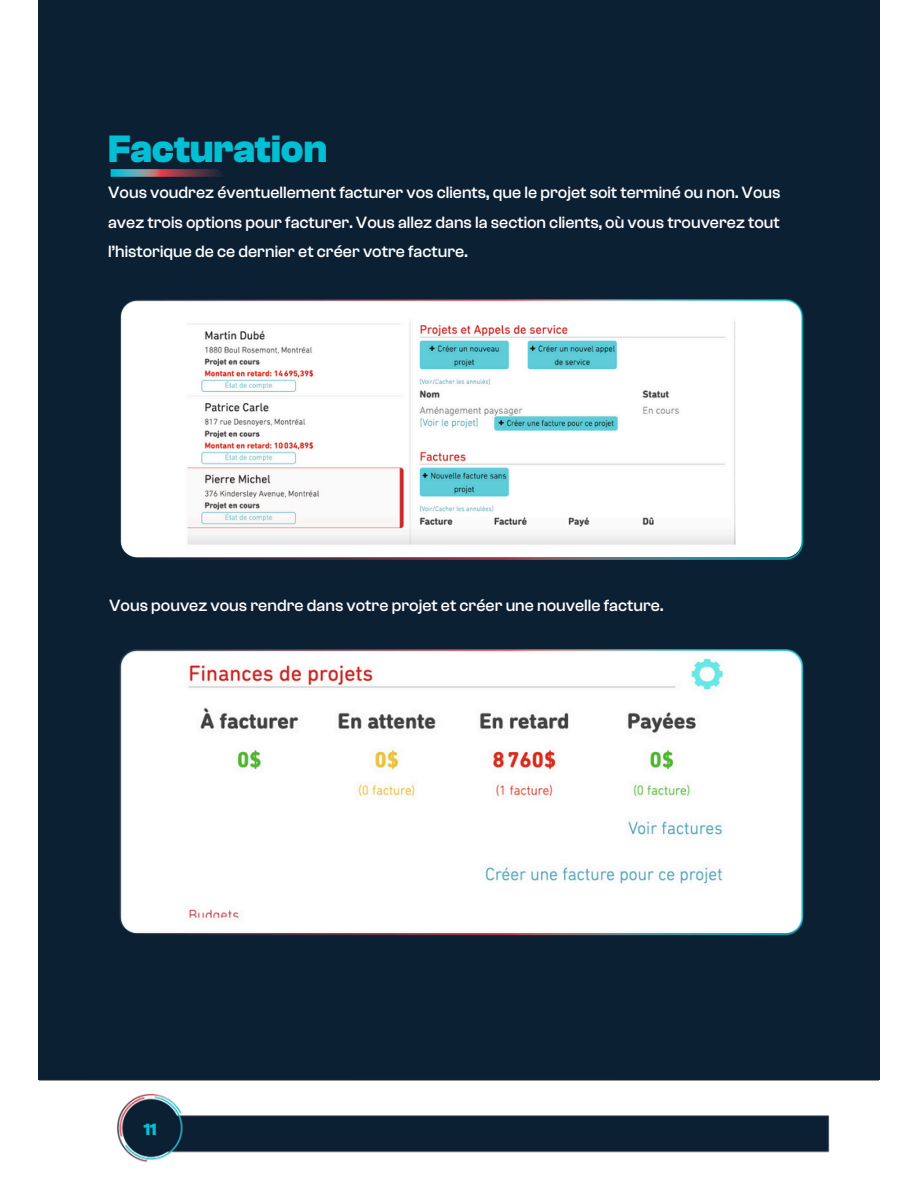
<style>
.page{position:relative;width:918px;height:1188px;background:#fff}
.page>*{position:absolute;margin:0;border:0;box-sizing:border-box;transform-origin:0 0}
.t1{font:700 39.45px "Clash Grotesk";color:#03bfd3}
.t2{font:500 16.95px/29.7px "Clash Grotesk";color:#fff;text-align:justify}
.t3{font:700 16.95px "Clash Grotesk";color:#03bfd3}
</style>
<div class="page">
<div style="left:39px;top:0;width:840px;height:1081px;background:#0c2034"></div>
<img style="left:119px;top:299px;width:684px;height:260px">
<img style="left:179px;top:303px;width:556px;height:243px">
<img style="left:111px;top:169px;width:115px;height:7px">
<img style="left:119px;top:649px;width:684px;height:287px">
<img style="left:117px;top:1093px;width:713px;height:69px">
<h1 class="t1" style="left:108px;top:127px;width:220px">Facturation</h1>
<h1 class="t2" style="left:108px;top:178px;width:674px">Vous voudrez éventuellement facturer vos clients, que le projet soit terminé ou non. Vous avez trois options pour facturer. Vous allez dans la section clients, où vous trouverez tout l’historique de ce dernier et créer votre facture.</h1>
<p class="t2" style="left:109px;top:591px;width:556px">Vous pouvez vous rendre dans votre projet et créer une nouvelle facture.</p>
<p class="t3" style="left:144px;top:1120px;width:14px">11</p>
</div>
